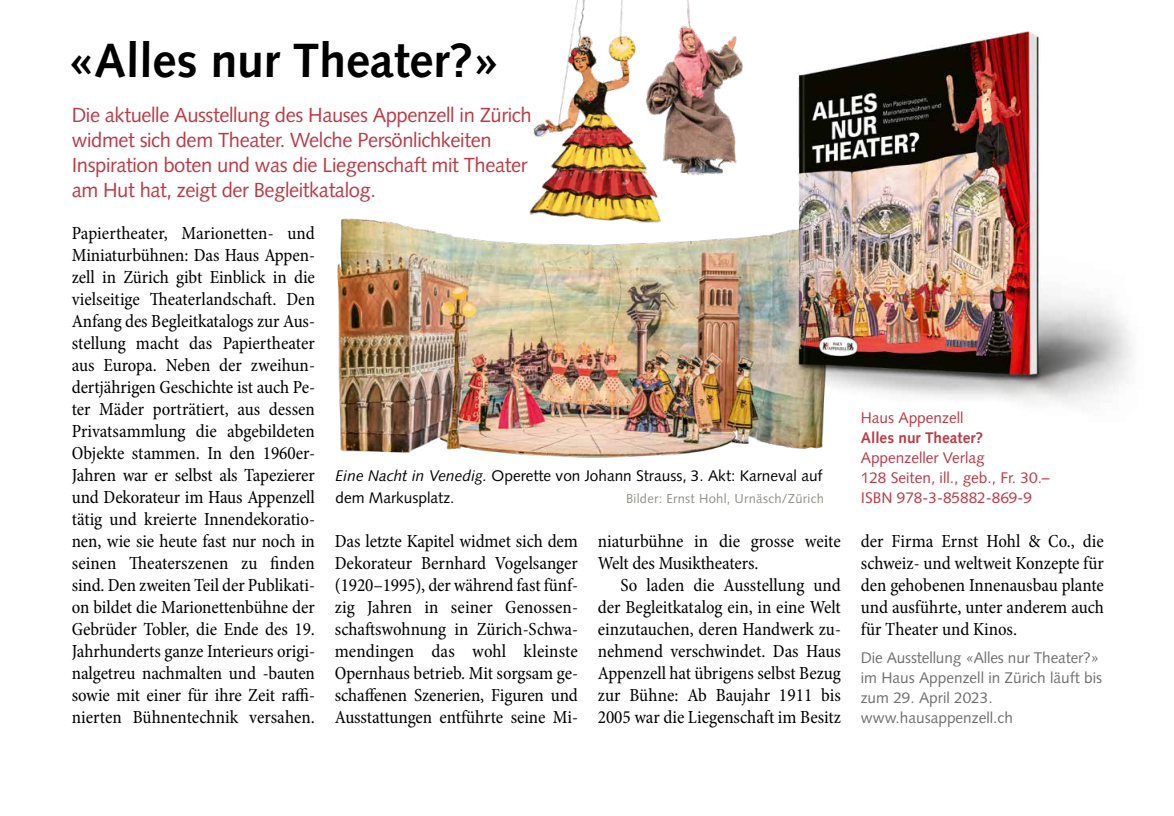
<style>
.page{position:relative;width:1174px;height:816px;background:#fff}
.page>*{position:absolute;margin:0;border:0;box-sizing:border-box;transform-origin:0 0}
.t1{font:700 48px "Syntax LT Std";letter-spacing:-.005em;color:#000}
.t2{font:20.4px/25px "Syntax LT Std";letter-spacing:-.02em;color:#bc3a45}
.t3{font:condensed 18.6px/22px "Minion Pro";letter-spacing:-.005em;color:#000;text-align:justify}
.t4{font:15.4px/20px "Syntax LT Std";color:#6f7070}
.t5{font:15.4px/20px "Syntax LT Std";color:#bc3a45}
.t6{font:15.4px/22px "Syntax LT Std";color:#000}
.t7{font:700 15.4px "Syntax LT Std";color:#bc3a45}
.t8{font:13px "Syntax LT Std";letter-spacing:.02em;color:#929288}
.s1{font-style:italic}
</style>
<div class="page">
<img style="left:337px;top:218px;width:487px;height:240px">
<img style="left:496px;top:0;width:224px;height:275px">
<img style="left:609px;top:0;width:134px;height:188px">
<img style="left:787px;top:31px;width:345px;height:397px">
<h1 class="t1" style="left:68px;top:32px;width:434px">«Alles nur Theater?»</h1>
<p class="t2" style="left:72px;top:102px;width:461px">Die aktuelle Ausstellung des Hauses Appenzell in Zürich widmet sich dem Theater. Welche Persönlichkeiten Inspiration boten und was die Liegenschaft mit Theater am Hut hat, zeigt der Begleitkatalog.</p>
<p class="t3" style="left:72px;top:222px;width:245px">Papiertheater, Marionetten- und Miniaturbühnen: Das Haus Appen&shy;zell in Zürich gibt Einblick in die vielseitige Theaterlandschaft. Den Anfang des Begleitkatalogs zur Aus&shy;stellung macht das Papiertheater aus Europa. Neben der zweihun&shy;dertjährigen Geschichte ist auch Pe&shy;ter Mäder porträtiert, aus dessen Privatsammlung die abgebildeten Objekte stammen. In den 1960er-Jahren war er selbst als Tapezierer und Dekorateur im Haus Appenzell tätig und kreierte Innendekoratio&shy;nen, wie sie heute fast nur noch in seinen Theaterszenen zu finden sind. Den zweiten Teil der Publikati&shy;on bildet die Marionettenbühne der Gebrüder Tobler, die Ende des 19.<br>Jahrhunderts ganze Interieurs origi&shy;nalgetreu nachmalten und -bauten sowie mit einer für ihre Zeit raffi&shy;nierten Bühnentechnik versahen.</p>
<p class="t6" style="left:335px;top:464px;width:489px"><span class="s1">Eine Nacht in Venedig.</span> Operette von Johann Strauss, 3. Akt: Karneval auf dem Markusplatz.</p>
<p class="t8" style="left:626px;top:490px;width:199px">Bilder: Ernst Hohl, Urnäsch/Zürich</p>
<p class="t3" style="left:335px;top:530px;width:245px">Das letzte Kapitel widmet sich dem Dekorateur Bernhard Vogelsanger (1920–1995), der während fast fünf&shy;zig Jahren in seiner Genossen&shy;schaftswohnung in Zürich-Schwa&shy;mendingen das wohl kleinste Opernhaus betrieb. Mit sorgsam ge&shy;schaffenen Szenerien, Figuren und Ausstattungen entführte seine Mi-</p>
<p class="t3" style="left:598px;top:530px;width:244px">niaturbühne in die grosse weite<br>Welt des Musiktheaters.</p>
<p class="t3" style="left:598px;top:574px;width:245px;text-indent:23px">So laden die Ausstellung und der Begleitkatalog ein, in eine Welt einzutauchen, deren Handwerk zu&shy;nehmend verschwindet. Das Haus Appenzell hat übrigens selbst Bezug zur Bühne: Ab Baujahr 1911 bis 2005 war die Liegenschaft im Besitz</p>
<p class="t5" style="left:860px;top:408px;width:104px">Haus Appenzell</p>
<p class="t7" style="left:860px;top:429px;width:124px">Alles nur Theater?</p>
<p class="t5" style="left:860px;top:448px;width:190px">Appenzeller Verlag<br>128 Seiten, ill., geb., Fr. 30.–<br>ISBN 978-3-85882-869-9</p>
<p class="t3" style="left:860px;top:530px;width:245px">der Firma Ernst Hohl &amp; Co., die schweiz- und weltweit Konzepte für den gehobenen Innenausbau plante und ausführte, unter anderem auch für Theater und Kinos.</p>
<p class="t4" style="left:860px;top:647px;width:243px">Die Ausstellung «Alles nur Theater?» im Haus Appenzell in Zürich läuft bis zum 29. April 2023. www.hausappenzell.ch</p>
</div>
